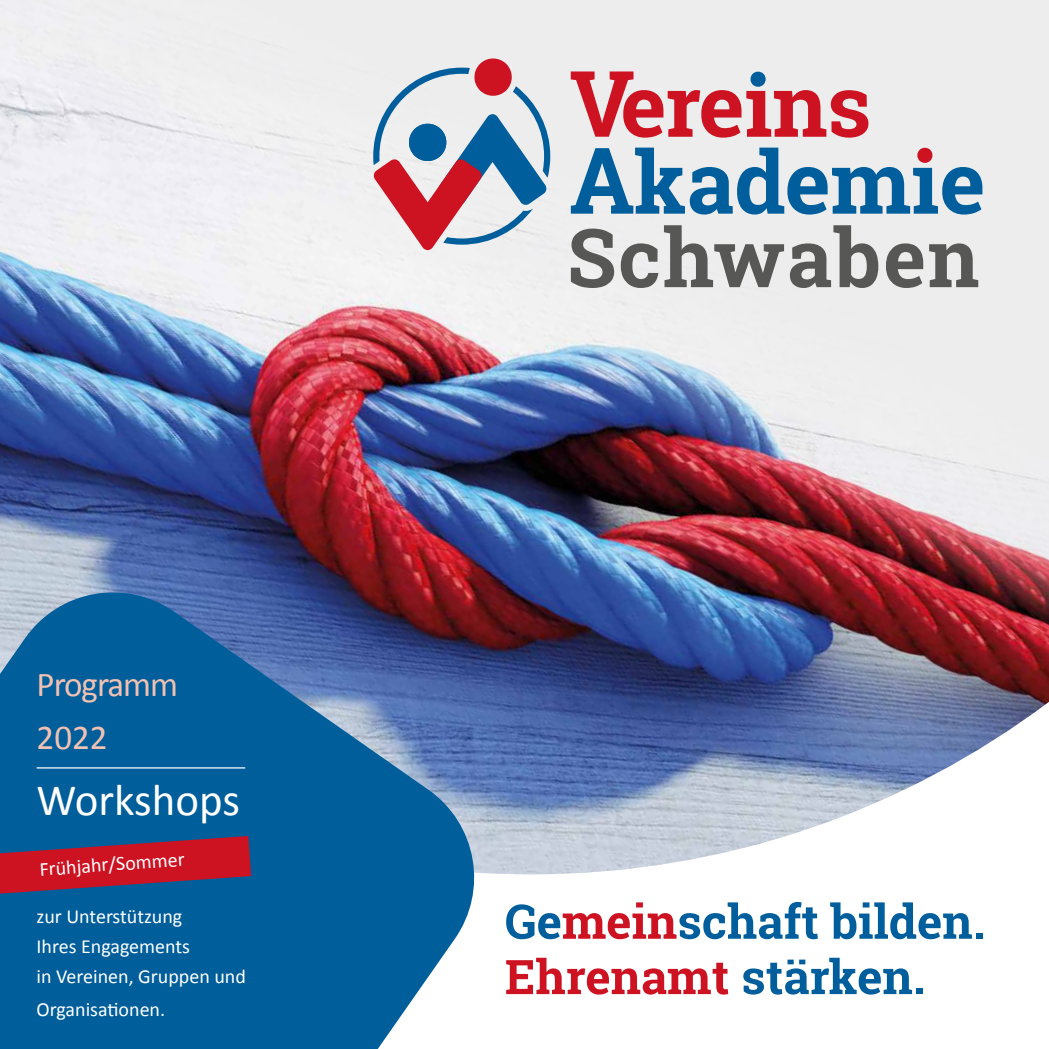
<style>
.page{position:relative;width:1049px;height:1049px;background:#fff}
.page>*{position:absolute;margin:0;border:0;box-sizing:border-box;transform-origin:0 0}
.t1{font:81.25px "Roboto Slab";letter-spacing:.02em;color:#575756}
.t2{font:45px "Calibri";color:#fff}
.t3{font:35px/52.5px "Calibri";letter-spacing:-.03em;color:#f1c1b3}
.t4{font:20px/30px "Calibri";color:#fff}
</style>
<div class="page">
<img style="left:0;top:0;width:1049px;height:874px">
<svg style="left:0;top:578px;width:489px;height:471px;background:#23689f"></svg>
<svg style="left:571px;top:147px;width:411px;height:68px;background:#87aec8"></svg>
<svg style="left:571px;top:71px;width:297px;height:67px;background:#dd8f96"></svg>
<svg style="left:373px;top:57px;width:177px;height:193px"></svg>
<svg style="left:506px;top:902px;width:312px;height:37px"></svg>
<svg style="left:830px;top:902px;width:142px;height:37px"></svg>
<div style="left:975px;top:933px;width:7px;height:6px;background:#005e9c"></div>
<svg style="left:506px;top:958px;width:222px;height:36px"></svg>
<svg style="left:743px;top:958px;width:179px;height:36px"></svg>
<hr style="left:37px;top:767px;width:208px;height:1px;background:#fff">
<svg style="left:0;top:836px;width:251px;height:57px;background:#902845"></svg>
<h3 class="t3" style="left:37px;top:656px;width:143px">Programm<br>2022</h3>
<h2 class="t2" style="left:37px;top:772px;width:205px">Workshops</h2>
<p class="t4" style="left:38px;top:853px;width:147px;rotate:-4deg">Frühjahr/Sommer</p>
<p class="t4" style="left:37px;top:901px;width:211px">zur Unterstützung<br>Ihres Engagements<br>in Vereinen, Gruppen und</p>
<p class="t4" style="left:37px;top:993px;width:130px">Organisationen.</p>
<h1 class="t1" style="left:567px;top:202px;width:414px">Schwaben</h1>
</div>
